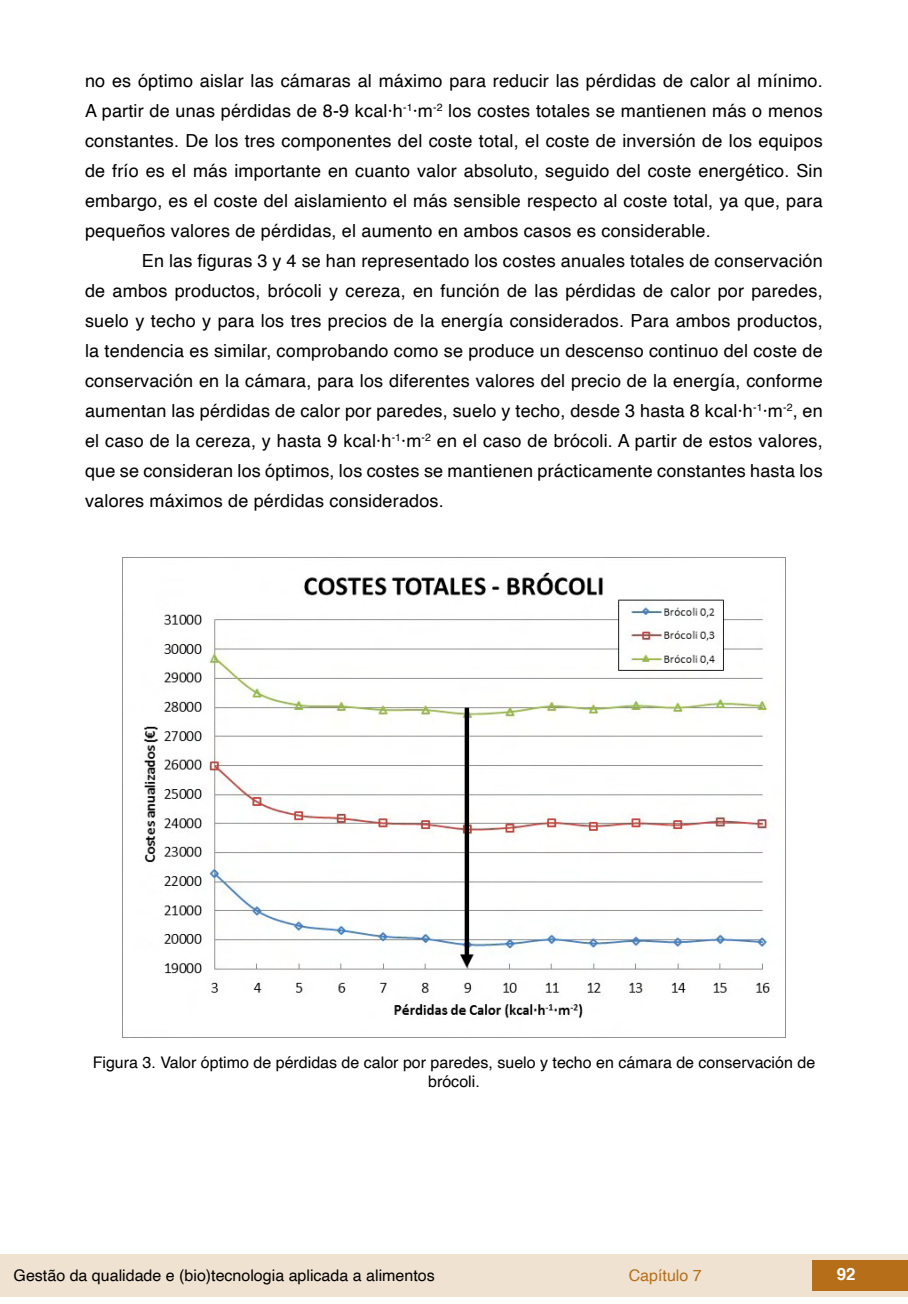
<style>
.page{position:relative;width:908px;height:1304px;background:#fff}
.page>*{position:absolute;margin:0;border:0;box-sizing:border-box;transform-origin:0 0}
.t1{font:18px/30px "Helvetica";letter-spacing:.01em;color:#000;text-align:justify}
.t2{font:700 16.8px "Helvetica";color:#fff}
.t3{font:16px/19.2px "Helvetica";color:#000;text-align:center}
.t4{font:16px "Helvetica";color:#b66e19}
</style>
<div class="page">
<div style="left:0;top:1254px;width:906px;height:43px;background:#f0e2d1"></div>
<div style="left:812px;top:1261px;width:95px;height:30px;background:#b66e19"></div>
<img style="left:122px;top:557px;width:663px;height:480px">
<p class="t1" style="left:85px;top:66px;width:738px">no es óptimo aislar las cámaras al máximo para reducir las pérdidas de calor al mínimo.<br>A partir de unas pérdidas de 8-9 kcal·h<sup>-1</sup>·m<sup>-2</sup> los costes totales se mantienen más o menos constantes. De los tres componentes del coste total, el coste de inversión de los equipos de frío es el más importante en cuanto valor absoluto, seguido del coste energético. Sin embargo, es el coste del aislamiento el más sensible respecto al coste total, ya que, para pequeños valores de pérdidas, el aumento en ambos casos es considerable.</p>
<p class="t1" style="left:85px;top:246px;width:739px;text-indent:57px">En las figuras 3 y 4 se han representado los costes anuales totales de conservación de ambos productos, brócoli y cereza, en función de las pérdidas de calor por paredes, suelo y techo y para los tres precios de la energía considerados. Para ambos productos, la tendencia es similar, comprobando como se produce un descenso continuo del coste de conservación en la cámara, para los diferentes valores del precio de la energía, conforme aumentan las pérdidas de calor por paredes, suelo y techo, desde 3 hasta 8 kcal·h<sup>-1</sup>·m<sup>-2</sup>, en el caso de la cereza, y hasta 9 kcal·h<sup>-1</sup>·m<sup>-2</sup> en el caso de brócoli. A partir de estos valores, que se consideran los óptimos, los costes se mantienen prácticamente constantes hasta los valores máximos de pérdidas considerados.</p>
<p class="t3" style="left:93px;top:1053px;width:723px">Figura 3. Valor óptimo de pérdidas de calor por paredes, suelo y techo en cámara de conservación de brócoli.</p>
<p class="t3" style="left:14px;top:1266px;width:422px">Gestão da qualidade e (bio)tecnologia aplicada a alimentos</p>
<p class="t4" style="left:628px;top:1263px;width:74px">Capítulo 7</p>
<p class="t2" style="left:836px;top:1261px;width:20px">92</p>
</div>
